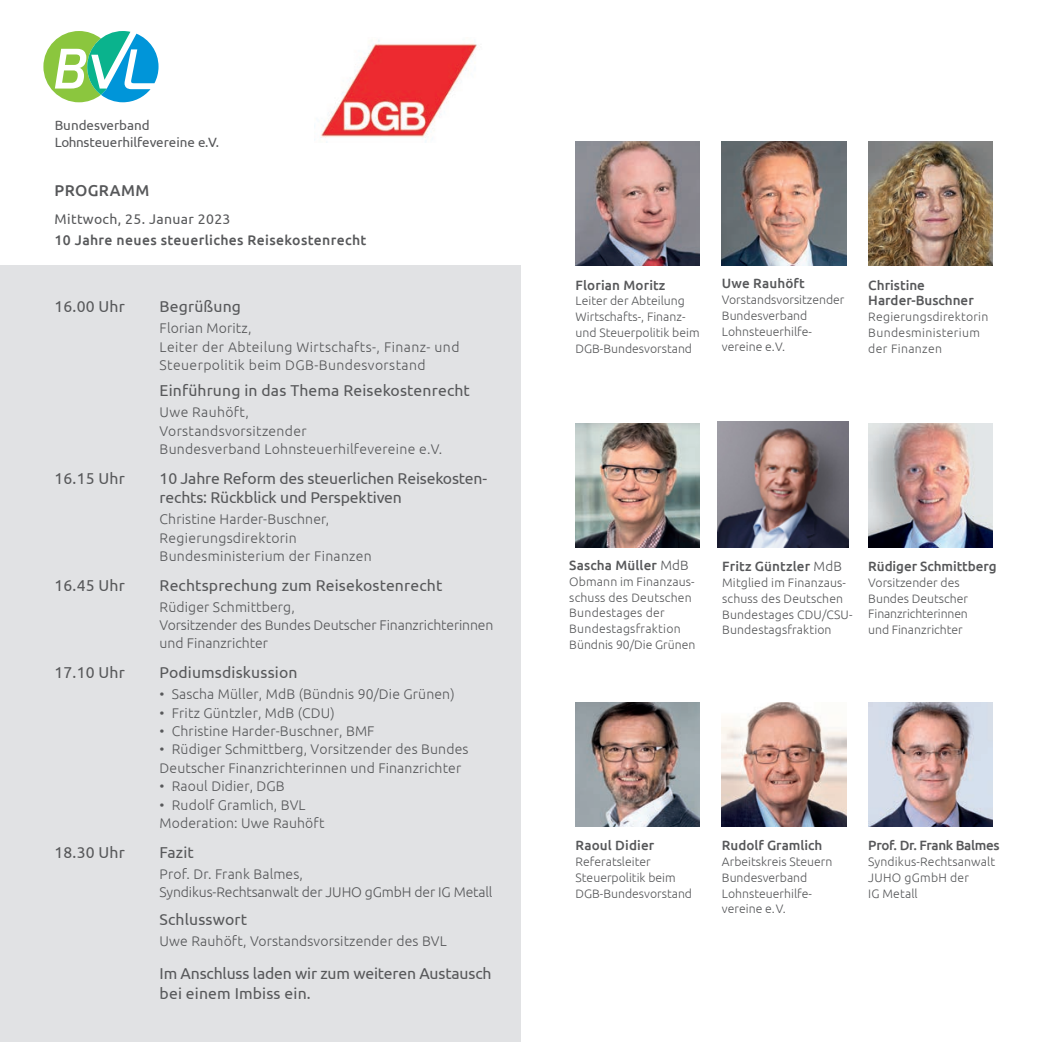
<style>
.page{position:relative;width:1042px;height:1042px;background:#fff}
.page>*{position:absolute;margin:0;border:0;box-sizing:border-box;transform-origin:0 0}
.t1{font:15.75px "Ubuntu";letter-spacing:.01em;color:#57585a}
.t2{font:15.75px/19.2px "Ubuntu";letter-spacing:-.01em;color:#57585a}
.t3{font:500 15.75px "Ubuntu";letter-spacing:.025em;color:#57585a}
.t4{font:300 14px/18.4px "Ubuntu";letter-spacing:.01em;color:#57585a}
.t5{font:300 14px/18.4px "Ubuntu";letter-spacing:-.01em;color:#57585a}
.t6{font:300 14px/18.4px "Ubuntu";letter-spacing:.03em;color:#57585a}
.t7{font:500 14px "Ubuntu";letter-spacing:.025em;color:#57585a}
.t8{font:14px "Ubuntu";letter-spacing:.025em;color:#57585a}
.t9{font:500 13.47px/15.8px "Ubuntu";color:#57585a}
.t10{font:13.47px/17px "Ubuntu";color:#57585a}
.t11{font:500 13.47px "Ubuntu";letter-spacing:-.025em;color:#57585a}
.t12{font:300 12.25px/15.8px "Ubuntu";color:#57585a}
.t13{font:300 12.25px/15.6px "Ubuntu";letter-spacing:.02em;color:#57585a}
.t14{font:300 12.25px/15.8px "Ubuntu";letter-spacing:.03em;color:#57585a}
.s1{font-weight:300}
</style>
<div class="page">
<div style="left:0;top:265px;width:521px;height:777px;background:#e1e2e4"></div>
<img style="left:575px;top:141px;width:124px;height:124px">
<img style="left:575px;top:702px;width:124px;height:124px">
<img style="left:868px;top:702px;width:124px;height:124px">
<img style="left:868px;top:141px;width:124px;height:124px">
<svg style="left:43px;top:31px;width:115px;height:71px"></svg>
<img style="left:314px;top:39px;width:163px;height:104px">
<img style="left:722px;top:141px;width:124px;height:124px">
<img style="left:722px;top:702px;width:124px;height:124px">
<img style="left:575px;top:423px;width:124px;height:124px">
<img style="left:868px;top:423px;width:124px;height:124px">
<img style="left:718px;top:421px;width:130px;height:126px">
<p class="t10" style="left:55px;top:116px;width:166px">Bundesverband<br>Lohnsteuerhilfevereine e.V.</p>
<p class="t3" style="left:55px;top:181px;width:96px">PROGRAMM</p>
<p class="t8" style="left:55px;top:211px;width:177px">Mittwoch, 25. Januar 2023</p>
<p class="t7" style="left:55px;top:231px;width:313px">10 Jahre neues steuerliches Reisekostenrecht</p>
<p class="t1" style="left:55px;top:297px;width:72px">16.00 Uhr</p>
<p class="t1" style="left:160px;top:297px;width:83px">Begrüßung</p>
<p class="t6" style="left:160px;top:319px;width:301px">Florian Moritz,<br>Leiter der Abteilung Wirtschafts-, Finanz- und<br>Steuerpolitik beim DGB-Bundesvorstand</p>
<p class="t1" style="left:160px;top:381px;width:312px">Einführung in das Thema Reisekostenrecht</p>
<p class="t4" style="left:160px;top:403px;width:284px">Uwe Rauhöft,<br>Vorstandsvorsitzender<br>Bundesverband Lohnsteuerhilfevereine e.V.</p>
<p class="t1" style="left:55px;top:469px;width:72px">16.15 Uhr</p>
<p class="t2" style="left:160px;top:468px;width:329px">10 Jahre Reform des steuerlichen Reisekosten&shy;rechts: Rückblick und Perspektiven</p>
<p class="t4" style="left:160px;top:510px;width:214px">Christine Harder-Buschner,<br>Regierungsdirektorin<br>Bundesministerium der Finanzen</p>
<p class="t1" style="left:55px;top:575px;width:72px">16.45 Uhr</p>
<p class="t1" style="left:160px;top:575px;width:284px">Rechtsprechung zum Reisekostenrecht</p>
<p class="t5" style="left:160px;top:597px;width:335px">Rüdiger Schmittberg,<br>Vorsitzender des Bundes Deutscher Finanzrichterinnen und Finanzrichter</p>
<p class="t1" style="left:55px;top:663px;width:72px">17.10 Uhr</p>
<p class="t1" style="left:160px;top:663px;width:139px">Podiumsdiskussion</p>
<p class="t4" style="left:160px;top:685px;width:297px">• Sascha Müller, MdB (Bündnis 90/Die Grünen)</p>
<p class="t4" style="left:160px;top:703px;width:177px">• Fritz Güntzler, MdB (CDU)</p>
<p class="t4" style="left:160px;top:721px;width:216px">• Christine Harder-Buschner, BMF</p>
<p class="t4" style="left:160px;top:740px;width:310px">• Rüdiger Schmittberg, Vorsitzender des Bundes<br>Deutscher Finanzrichterinnen und Finanzrichter</p>
<p class="t4" style="left:160px;top:776px;width:127px">• Raoul Didier, DGB</p>
<p class="t4" style="left:160px;top:795px;width:166px">• Rudolf Gramlich, BVL<br>Moderation: Uwe Rauhöft</p>
<p class="t1" style="left:55px;top:842px;width:72px">18.30 Uhr</p>
<p class="t1" style="left:160px;top:842px;width:36px">Fazit</p>
<p class="t5" style="left:160px;top:864px;width:334px">Prof. Dr. Frank Balmes,<br>Syndikus-Rechtsanwalt der JUHO gGmbH der IG Metall</p>
<p class="t1" style="left:160px;top:910px;width:89px">Schlusswort</p>
<p class="t4" style="left:160px;top:931px;width:289px">Uwe Rauhöft, Vorstandsvorsitzender des BVL</p>
<p class="t2" style="left:160px;top:963px;width:333px">Im Anschluss laden wir zum weiteren Austausch bei einem Imbiss ein.</p>
<p class="t9" style="left:575px;top:276px;width:91px">Florian Moritz</p>
<p class="t12" style="left:575px;top:293px;width:126px">Leiter der Abteilung<br>Wirtschafts-, Finanz&shy;und Steuerpolitik beim<br>DGB-Bundesvorstand</p>
<p class="t9" style="left:722px;top:275px;width:84px">Uwe Rauhöft</p>
<p class="t12" style="left:722px;top:291px;width:124px">Vorstandsvorsitzender<br>Bundesverband<br>Lohnsteuerhilfe&shy;vereine e.V.</p>
<p class="t9" style="left:868px;top:276px;width:107px">Christine<br>Harder-Buschner</p>
<p class="t14" style="left:868px;top:308px;width:122px">Regierungsdirektorin<br>Bundesministerium der Finanzen</p>
<p class="t9" style="left:569px;top:557px;width:121px">Sascha Müller <span class="s1">MdB</span></p>
<p class="t13" style="left:569px;top:573px;width:128px">Obmann im Finanzaus&shy;schuss des Deutschen<br>Bundestages der<br>Bundestagsfraktion<br>Bündnis 90/Die Grünen</p>
<p class="t9" style="left:722px;top:558px;width:121px">Fritz Güntzler <span class="s1">MdB</span></p>
<p class="t12" style="left:722px;top:575px;width:132px">Mitglied im Finanzaus&shy;schuss des Deutschen<br>Bundestages CDU/CSU-<br>Bundestagsfraktion</p>
<p class="t9" style="left:868px;top:558px;width:130px">Rüdiger Schmittberg</p>
<p class="t12" style="left:868px;top:574px;width:101px">Vorsitzender des<br>Bundes Deutscher<br>Finanzrichterinnen und Finanzrichter</p>
<p class="t9" style="left:575px;top:837px;width:80px">Raoul Didier</p>
<p class="t12" style="left:575px;top:853px;width:118px">Referatsleiter<br>Steuerpolitik beim<br>DGB-Bundesvorstand</p>
<p class="t9" style="left:722px;top:837px;width:102px">Rudolf Gramlich</p>
<p class="t12" style="left:722px;top:853px;width:112px">Arbeitskreis Steuern<br>Bundesverband<br>Lohnsteuerhilfe&shy;vereine e.V.</p>
<p class="t11" style="left:868px;top:837px;width:133px">Prof. Dr. Frank Balmes</p>
<p class="t12" style="left:868px;top:853px;width:128px">Syndikus-Rechtsanwalt<br>JUHO gGmbH der<br>IG Metall</p>
</div>
